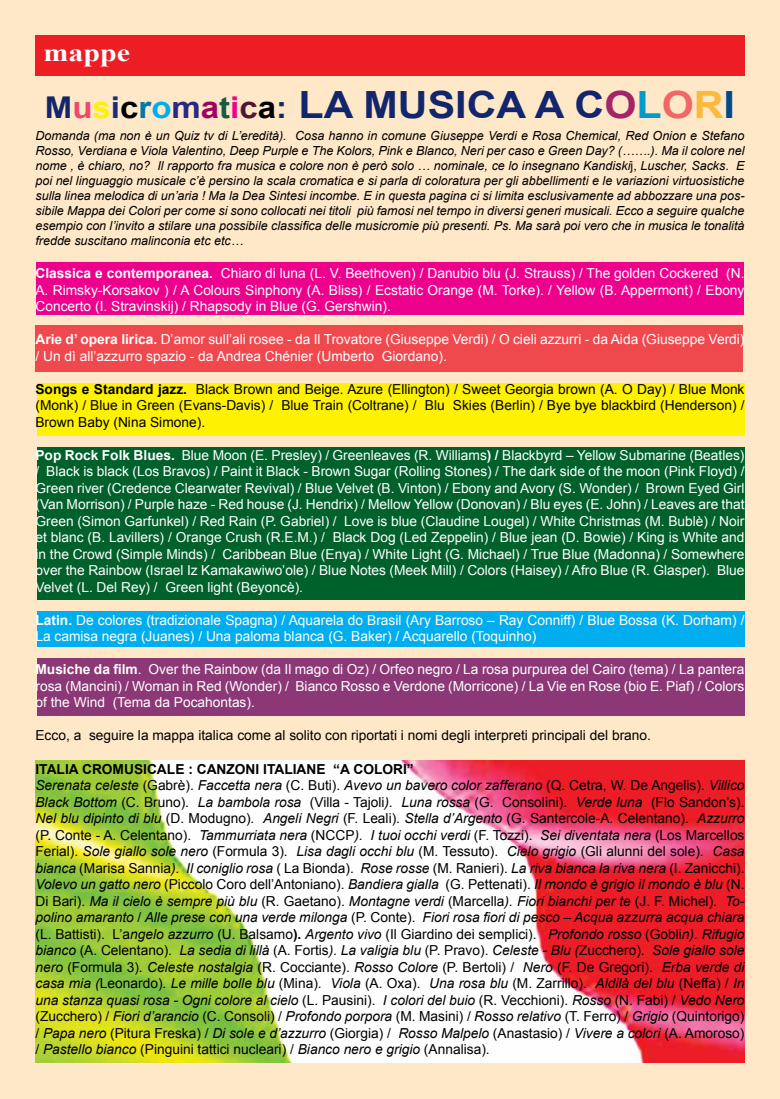
<style>
.page{position:relative;width:780px;height:1099px;background:#fff}
.page>*{position:absolute;margin:0;border:0;box-sizing:border-box;transform-origin:0 0}
.t1{font:700 37.5px "Arial";color:#11266c;scale:1.1 1}
.t2{font:700 25px "Times New Roman";color:#fff;scale:1.2 1}
.t3{font:italic 13.75px/16.5px "Arial";color:#000}
.t4{font:13.75px/16.5px "Arial";color:#fff;text-align:justify}
.t5{font:13.75px/16.5px "Arial";color:#000;text-align:justify}
.t6{font:italic 12.5px/15px "Arial";color:#000;text-align:justify}
.s1{font-size:30px}
.s2{font-size:30px;color:#ef4868}
.s3{font-size:30px;color:#fff200}
.s4{font-size:30px;color:#1d2b7a}
.s5{font-size:30px;color:#000}
.s6{font-size:30px;color:#0079a7}
.s7{font-size:30px;color:#00aeef}
.s8{font-size:30px;color:#292983}
.s9{font-size:30px;color:#a20060}
.s10{font-size:30px;color:#175c41}
.s11{font-size:30px;color:#ec008c}
.s12{font-size:30px;color:#551531}
.s13{color:#a32468}
.s14{color:#009bcd}
.s15{color:#f16666}
.s16{color:#fdb93b}
.s17{color:#00498b}
.s18{font-style:normal}
.s19{font-weight:700}
.s20{font-weight:700;font-style:normal}
</style>
<div class="page">
<div style="left:0;top:0;width:779px;height:1098px;background:#ffe8c8"></div>
<img style="left:35px;top:760px;width:709px;height:302px">
<div style="left:37px;top:658px;width:707px;height:57px;background:#8c3877"></div>
<div style="left:37px;top:611px;width:707px;height:36px;background:#00aeef"></div>
<div style="left:37px;top:447px;width:707px;height:153px;background:#00612a"></div>
<div style="left:37px;top:383px;width:707px;height:53px;background:#fff200"></div>
<div style="left:35px;top:326px;width:708px;height:46px;background:#ef494e"></div>
<div style="left:36px;top:262px;width:707px;height:52px;background:#ec008c"></div>
<div style="left:35px;top:35px;width:709px;height:41px;background:#ed1d24"></div>
<h2 class="t2" style="left:43px;top:35px;width:74px">mappe</h2>
<h1 class="t1" style="left:45px;top:80px;width:629px"><span class="s1">M</span><span class="s2">u</span><span class="s3">s</span><span class="s4">i</span><span class="s5">c</span><span class="s6">r</span><span class="s7">o</span><span class="s8">m</span><span class="s9">a</span><span class="s10">t</span><span class="s11">i</span><span class="s12">c</span><span class="s5">a</span><span class="s1">:</span> LA MUSICA A C<span class="s13">O</span><span class="s14">L</span><span class="s15">O</span><span class="s16">R</span><span class="s17">I</span></h1>
<p class="t6" style="left:35px;top:128px;width:710px">Domanda (ma non è un Quiz tv di L’eredità). Cosa hanno in comune Giuseppe Verdi e Rosa Chemical, Red Onion e Stefano Rosso, Verdiana e Viola Valentino, Deep Purple e The Kolors, Pink e Blanco, Neri per caso e Green Day? (…….). Ma il colore nel nome , è chiaro, no? Il rapporto fra musica e colore non è però solo … nominale, ce lo insegnano Kandiski<span class="s18">j,</span> Luscher, Sacks<span class="s18">.</span> E poi nel linguaggio musicale c’è persino la scala cromatica e si parla di coloratura per gli abbellimenti e le variazioni virtuosistiche sulla linea melodica di un’aria ! Ma la Dea Sintesi incombe. E in questa pagina ci si limita esclusivamente ad abbozzare una pos&shy;sibile Mappa dei Colori per come si sono collocati nei titoli più famosi nel tempo in diversi generi musicali. Ecco a seguire qualche esempio con l’invito a stilare una possibile classifica delle musicromie più presenti. Ps. Ma sarà poi vero che in musica le tonalità fredde suscitano malinconia etc etc…</p>
<p class="t4" style="left:35px;top:265px;width:710px"><span class="s19">Classica e contemporanea.</span> Chiaro di luna (L. V. Beethoven) / Danubio blu (J. Strauss) / The golden Cockered (N.<br>A. Rimsky-Korsakov ) / A Colours Sinphony (A. Bliss) / Ecstatic Orange (M. Torke). / Yellow (B. Appermont) / Ebony Concerto (I. Stravinskij) / Rhapsody in Blue (G. Gershwin).</p>
<p class="t4" style="left:35px;top:331px;width:710px"><span class="s19">Arie d’ opera lirica.</span> D’amor sull’ali rosee - da Il Trovatore (Giuseppe Verdi) / O cieli azzurri - da Aida (Giuseppe Verdi) / Un dì all’azzurro spazio - da Andrea Chénier (Umberto Giordano).</p>
<p class="t5" style="left:35px;top:381px;width:710px"><span class="s19">Songs e Standard jazz.</span> Black Brown and Beige. Azure (Ellington) / Sweet Georgia brown (A. O Day) / Blue Monk (Monk) / Blue in Green (Evans-Davis) / Blue Train (Coltrane) / Blu Skies (Berlin) / Bye bye blackbird (Henderson) / Brown Baby (Nina Simone).</p>
<p class="t4" style="left:35px;top:447px;width:710px"><span class="s19">Pop Rock Folk Blues.</span> Blue Moon (E. Presley) / Greenleaves (R. Williams<span class="s19">) /</span> Blackbyrd – Yellow Submarine (Beatles) / Black is black (Los Bravos) / Paint it Black - Brown Sugar (Rolling Stones) / The dark side of the moon (Pink Floyd) / Green river (Credence Clearwater Revival) / Blue Velvet (B. Vinton) / Ebony and Avory (S. Wonder) / Brown Eyed Girl (Van Morrison) / Purple haze - Red house (J. Hendrix) / Mellow Yellow (Donovan) / Blu eyes (E. John) / Leaves are that Green (Simon Garfunkel) / Red Rain (P. Gabriel) / Love is blue (Claudine Lougel) / White Christmas (M. Bublè) / Noir et blanc (B. Lavillers) / Orange Crush (R.E.M.) / Black Dog (Led Zeppelin) / Blue jean (D. Bowie) / King is White and in the Crowd (Simple Minds) / Caribbean Blue (Enya) / White Light (G. Michael) / True Blue (Madonna) / Somewhere over the Rainbow (Israel Iz Kamakawiwo’ole) / Blue Notes (Meek Mill) / Colors (Haisey) / Afro Blue (R. Glasper). Blue Velvet (L. Del Rey) / Green light (Beyoncè).</p>
<p class="t4" style="left:35px;top:612px;width:710px"><span class="s19">Latin.</span> De colores (tradizionale Spagna) / Aquarela do Brasil (Ary Barroso – Ray Conniff) / Blue Bossa (K. Dorham) /<br>La camisa negra (Juanes) / Una paloma blanca (G. Baker) / Acquarello (Toquinho)</p>
<p class="t4" style="left:35px;top:661px;width:710px"><span class="s19">Musiche da film</span>. Over the Rainbow (da Il mago di Oz) / Orfeo negro / La rosa purpurea del Cairo (tema) / La pantera rosa (Mancini) / Woman in Red (Wonder) / Bianco Rosso e Verdone (Morricone) / La Vie en Rose (bio E. Piaf) / Colors of the Wind (Tema da Pocahontas).</p>
<p class="t5" style="left:35px;top:727px;width:617px">Ecco, a seguire la mappa italica come al solito con riportati i nomi degli interpreti principali del brano.</p>
<p class="t3" style="left:35px;top:760px;width:710px"><span class="s20">ITALIA CROMUSICALE : CANZONI ITALIANE “A COLORI”<br></span>Serenata celeste <span class="s18">(Gabrè).</span> Faccetta nera <span class="s18">(C. Buti).</span> Avevo un bavero color zafferano <span class="s18">(Q. Cetra, W. De Angelis).</span> Villico Black Bottom <span class="s18">(C. Bruno).</span> La bambola rosa <span class="s18">(Villa - Tajoli</span>). Luna rossa <span class="s18">(G. Consolini).</span> Verde luna <span class="s18">(Flo Sandon’s).<br></span>Nel blu dipinto di blu <span class="s18">(D. Modugno).</span> Angeli Negri <span class="s18">(F. Leali).</span> Stella d’Argento <span class="s18">(G. Santercole-A. Celentano).</span> Azzurro <span class="s18">(P. Conte - A. Celentano).</span> Tammurriata nera <span class="s18">(NCCP</span>). I tuoi occhi verdi <span class="s18">(F. Tozzi).</span> Sei diventata nera <span class="s18">(Los Marcellos Ferial).</span> Sole giallo sole nero <span class="s18">(Formula 3).</span> Lisa dagli occhi blu <span class="s18">(M. Tessuto).</span> Cielo grigio <span class="s18">(Gli alunni del sole).</span> Casa bianca <span class="s18">(Marisa Sannia</span>). Il coniglio rosa <span class="s18">( La Bionda).</span> Rose rosse <span class="s18">(M. Ranieri).</span> La riva bianca la riva nera <span class="s18">(I. Zanicchi).<br></span>Volevo un gatto nero <span class="s18">(Piccolo Coro dell’Antoniano).</span> Bandiera gialla <span class="s18">(G. Pettenati).</span> Il mondo è grigio il mondo è blu <span class="s18">(N.<br>Di Bari).</span> Ma il cielo è sempre più blu <span class="s18">(R. Gaetano).</span> Montagne verdi <span class="s18">(Marcella</span>). Fiori bianchi per te <span class="s18">(J. F. Michel).</span> To&shy;polino amaranto <span class="s18">/</span> Alle prese con una verde milonga <span class="s18">(P. Conte).</span> Fiori rosa fiori di pesco – Acqua azzurra acqua chiara <span class="s18">(L. Battisti). L’a</span>ngelo azzurro <span class="s18">(U. Balsamo</span><span class="s20">).</span> Argento vivo <span class="s18">(Il Giardino dei semplici).</span> Profondo rosso <span class="s18">(Gobli</span>n). Rifugio bianco <span class="s18">(A. Celentano).</span> La sedia di lillà <span class="s18">(A. Fortis</span>). La valigia blu <span class="s18">(P. Pravo).</span> Celeste - Blu (<span class="s18">Zucchero).</span> Sole giallo sole nero <span class="s18">(Formula 3).</span> Celeste nostalgia <span class="s18">(R. Cocciante).</span> Rosso Colore <span class="s18">(P. Bertoli) /</span> Nero <span class="s18">(F. De Gregori).</span> Erba verde di casa mia (<span class="s18">Leonardo).</span> Le mille bolle blu <span class="s18">(Mina).</span> Viola <span class="s18">(A. Oxa).</span> Una rosa blu <span class="s18">(M. Zarrillo).</span> Aldilà del blu <span class="s18">(Neffa) /</span> In una stanza quasi rosa - Ogni colore al cielo <span class="s18">(L. Pausini).</span> I colori del buio <span class="s18">(R. Vecchioni).</span> Rosso <span class="s18">(N. Fabi) /</span> Vedo Nero <span class="s18">(Zucchero) /</span> Fiori d’arancio <span class="s18">(C. Consoli) /</span> Profondo porpora <span class="s18">(M. Masini) /</span> Rosso relativo <span class="s18">(T. Ferro) /</span> Grigio <span class="s18">(Quintorigo) /</span> Papa nero <span class="s18">(Pitura Freska) /</span> Di sole e d’azzurro <span class="s18">(Giorgia) /</span> Rosso Malpelo <span class="s18">(Anastasio) /</span> Vivere a colori <span class="s18">(A. Amoroso) /</span> Pastello bianco <span class="s18">(Pinguini tattici nucleari) /</span> Bianco nero e grigio <span class="s18">(Annalisa).</span></p>
</div>
